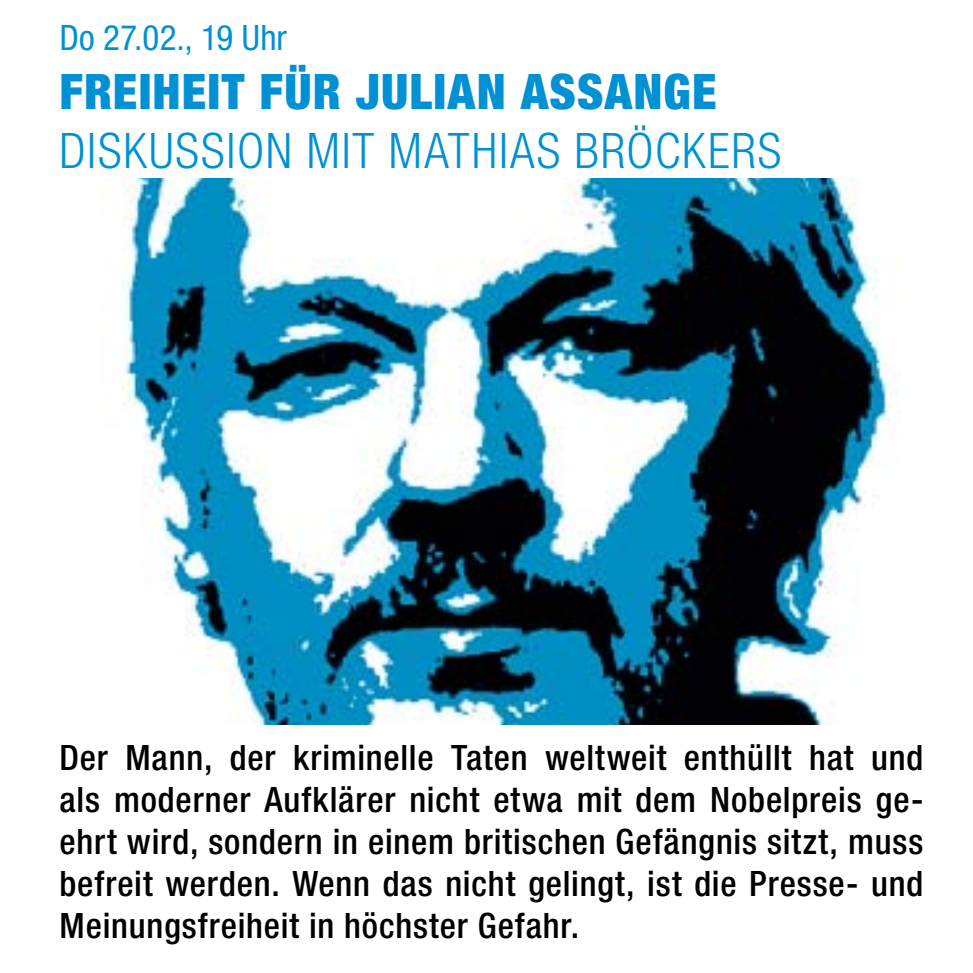
<style>
.page{position:relative;width:973px;height:973px;background:#fff}
.page>*{position:absolute;margin:0;border:0;box-sizing:border-box;transform-origin:0 0}
.t1{font:300 condensed 49px "Helvetica Neue LT Std";letter-spacing:.035em;color:#0091d4}
.t2{font:900 condensed 49px "Helvetica Neue LT Std";letter-spacing:.025em;color:#0091d4}
.t3{font:500 condensed 35px/42px "Helvetica Neue LT Std";letter-spacing:.025em;color:#000;text-align:justify}
.t4{font:condensed 35px "Helvetica Neue LT Std";letter-spacing:.005em;color:#0091d4}
</style>
<div class="page">
<img style="left:122px;top:178px;width:778px;height:546px">
<p class="t4" style="left:60px;top:17px;width:229px">Do 27.02., 19 Uhr</p>
<h1 class="t2" style="left:60px;top:61px;width:658px">FREIHEIT FÜR JULIAN ASSANGE</h1>
<h1 class="t1" style="left:59px;top:122px;width:720px">DISKUSSION MIT MATHIAS BRÖCKERS</h1>
<p class="t3" style="left:60px;top:735px;width:865px">Der Mann, der kriminelle Taten weltweit enthüllt hat und als moderner Aufklärer nicht etwa mit dem Nobelpreis ge&shy;ehrt wird, sondern in einem britischen Gefängnis sitzt, muss befreit werden. Wenn das nicht gelingt, ist die Presse- und Meinungsfreiheit in höchster Gefahr.</p>
</div>
